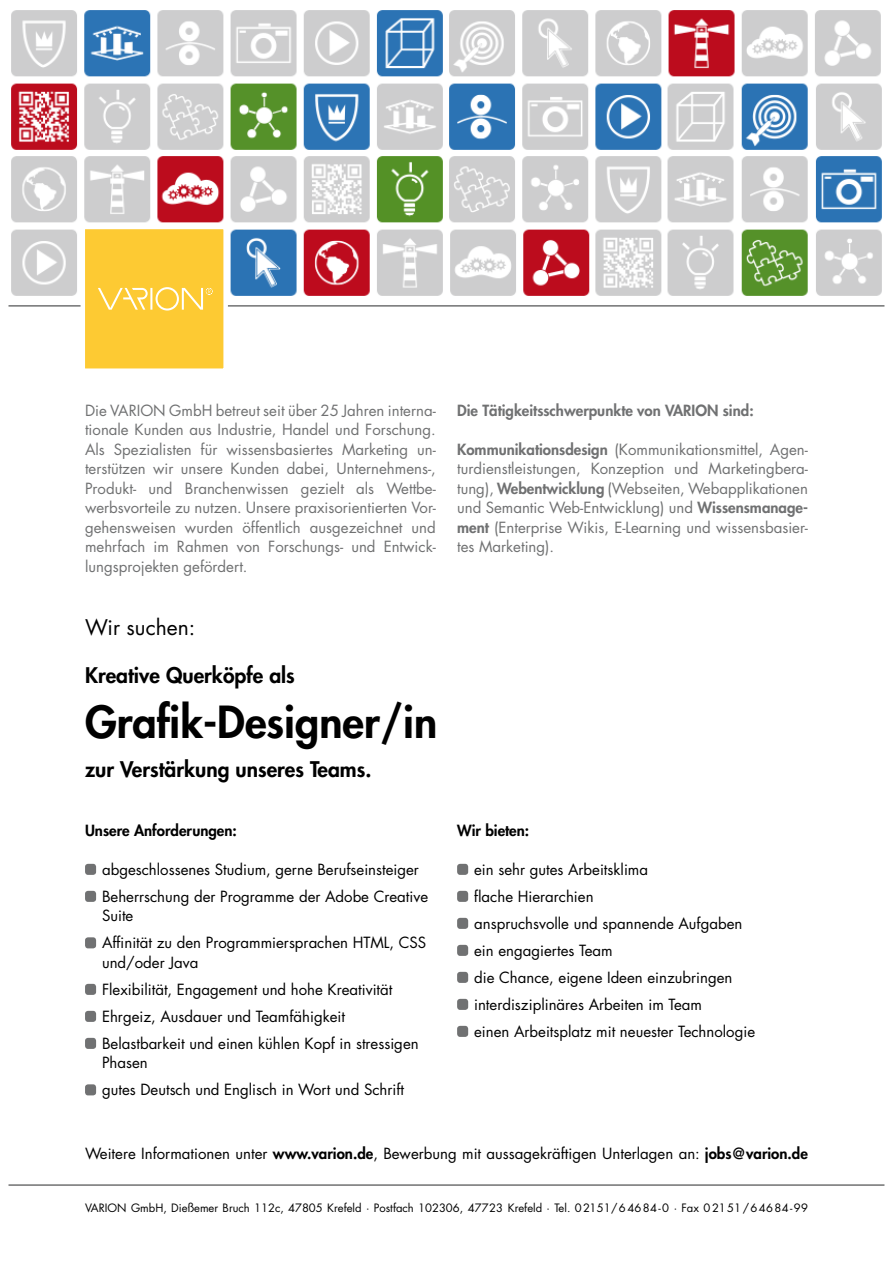
<style>
.page{position:relative;width:893px;height:1263px;background:#fff}
.page>*{position:absolute;margin:0;border:0;box-sizing:border-box;transform-origin:0 0}
.t1{font:800 43.05px "Futura LT";color:#000}
.t2{font:800 21px "Futura LT";color:#000}
.t3{font:21px "Futura LT";color:#000}
.t4{font:15px/19.5px "Futura LT";color:#707172;text-align:justify}
.t5{font:15px/27px "Futura LT";color:#000}
.t6{font:800 15px "Futura LT";color:#707172}
.t7{font:800 15px "Futura LT";color:#000}
.t8{font:11.25px "Futura LT";color:#000}
.s1{font-weight:800}
</style>
<div class="page">
<hr style="left:9px;top:305px;width:875px;height:2px;background:#707172">
<img style="left:11px;top:10px;width:871px;height:286px">
<hr style="left:9px;top:1184px;width:875px;height:2px;background:#707172">
<div style="left:85px;top:864px;width:11px;height:11px;background:#707172;border-radius:3px"></div>
<div style="left:85px;top:891px;width:11px;height:11px;background:#707172;border-radius:3px"></div>
<div style="left:85px;top:937px;width:11px;height:11px;background:#707172;border-radius:3px"></div>
<div style="left:85px;top:984px;width:11px;height:11px;background:#707172;border-radius:3px"></div>
<div style="left:85px;top:1011px;width:11px;height:11px;background:#707172;border-radius:3px"></div>
<div style="left:85px;top:1038px;width:11px;height:11px;background:#707172;border-radius:3px"></div>
<div style="left:85px;top:1084px;width:11px;height:11px;background:#707172;border-radius:3px"></div>
<div style="left:457px;top:864px;width:11px;height:11px;background:#707172;border-radius:3px"></div>
<div style="left:457px;top:891px;width:11px;height:11px;background:#707172;border-radius:3px"></div>
<div style="left:457px;top:918px;width:11px;height:11px;background:#707172;border-radius:3px"></div>
<div style="left:457px;top:945px;width:11px;height:11px;background:#707172;border-radius:3px"></div>
<div style="left:457px;top:972px;width:11px;height:11px;background:#707172;border-radius:3px"></div>
<div style="left:457px;top:999px;width:11px;height:11px;background:#707172;border-radius:3px"></div>
<div style="left:457px;top:1026px;width:11px;height:11px;background:#707172;border-radius:3px"></div>
<svg style="left:78px;top:222px;width:152px;height:147px;background:#fdd254"></svg>
<p class="t4" style="left:85px;top:400px;width:352px">Die VARION GmbH betreut seit über 25 Jahren interna&shy;tionale Kunden aus Industrie, Handel und Forschung.<br>Als Spezialisten für wissensbasiertes Marketing un&shy;terstützen wir unsere Kunden dabei, Unternehmens-, Produkt- und Branchenwissen gezielt als Wettbe&shy;werbsvorteile zu nutzen. Unsere praxisorientierten Vor&shy;gehensweisen wurden öffentlich ausgezeichnet und mehrfach im Rahmen von Forschungs- und Entwick&shy;lungsprojekten gefördert.</p>
<p class="t6" style="left:457px;top:400px;width:298px">Die Tätigkeitsschwerpunkte von VARION sind:</p>
<p class="t4" style="left:457px;top:440px;width:352px"><span class="s1">Kommunikationsdesign</span> (Kommunikationsmittel, Agen&shy;turdienstleistungen, Konzeption und Marketingbera&shy;tung), <span class="s1">Webentwicklung</span> (Webseiten, Webapplikationen und Semantic Web-Entwicklung) und <span class="s1">Wissensmanage&shy;ment</span> (Enterprise Wikis, E-Learning und wissensbasier&shy;tes Marketing).</p>
<h2 class="t3" style="left:85px;top:614px;width:112px">Wir suchen:</h2>
<h2 class="t2" style="left:85px;top:661px;width:211px">Kreative Querköpfe als</h2>
<h1 class="t1" style="left:85px;top:693px;width:354px">Grafik-Designer/in</h1>
<h2 class="t2" style="left:85px;top:755px;width:288px">zur Verstärkung unseres Teams.</h2>
<p class="t7" style="left:85px;top:820px;width:153px">Unsere Anforderungen:</p>
<p class="t5" style="left:102px;top:856px;width:328px">abgeschlossenes Studium, gerne Berufseinsteiger<br>Beherrschung der Programme der Adobe Creative</p>
<p class="t5" style="left:102px;top:902px;width:326px">Suite<br>Affinität zu den Programmiersprachen HTML, CSS</p>
<p class="t5" style="left:102px;top:949px;width:318px">und/oder Java<br>Flexibilität, Engagement und hohe Kreativität Ehrgeiz, Ausdauer und Teamfähigkeit Belastbarkeit und einen kühlen Kopf in stressigen</p>
<p class="t5" style="left:102px;top:1049px;width:304px">Phasen<br>gutes Deutsch und Englisch in Wort und Schrift</p>
<p class="t7" style="left:457px;top:820px;width:74px">Wir bieten:</p>
<p class="t5" style="left:474px;top:856px;width:282px">ein sehr gutes Arbeitsklima<br>flache Hierarchien<br>anspruchsvolle und spannende Aufgaben ein engagiertes Team<br>die Chance, eigene Ideen einzubringen interdisziplinäres Arbeiten im Team<br>einen Arbeitsplatz mit neuester Technologie</p>
<p class="t5" style="left:85px;top:1140px;width:724px">Weitere Informationen unter <span class="s1">www.varion.de</span>, Bewerbung mit aussagekräftigen Unterlagen an: <span class="s1">jobs@varion.de</span></p>
<p class="t8" style="left:85px;top:1201px;width:724px">VARION GmbH, Dießemer Bruch 112c, 47805 Krefeld · Postfach 102306, 47723 Krefeld · Tel. 02151/64684-0 · Fax 0 2151/64684-99</p>
</div>
